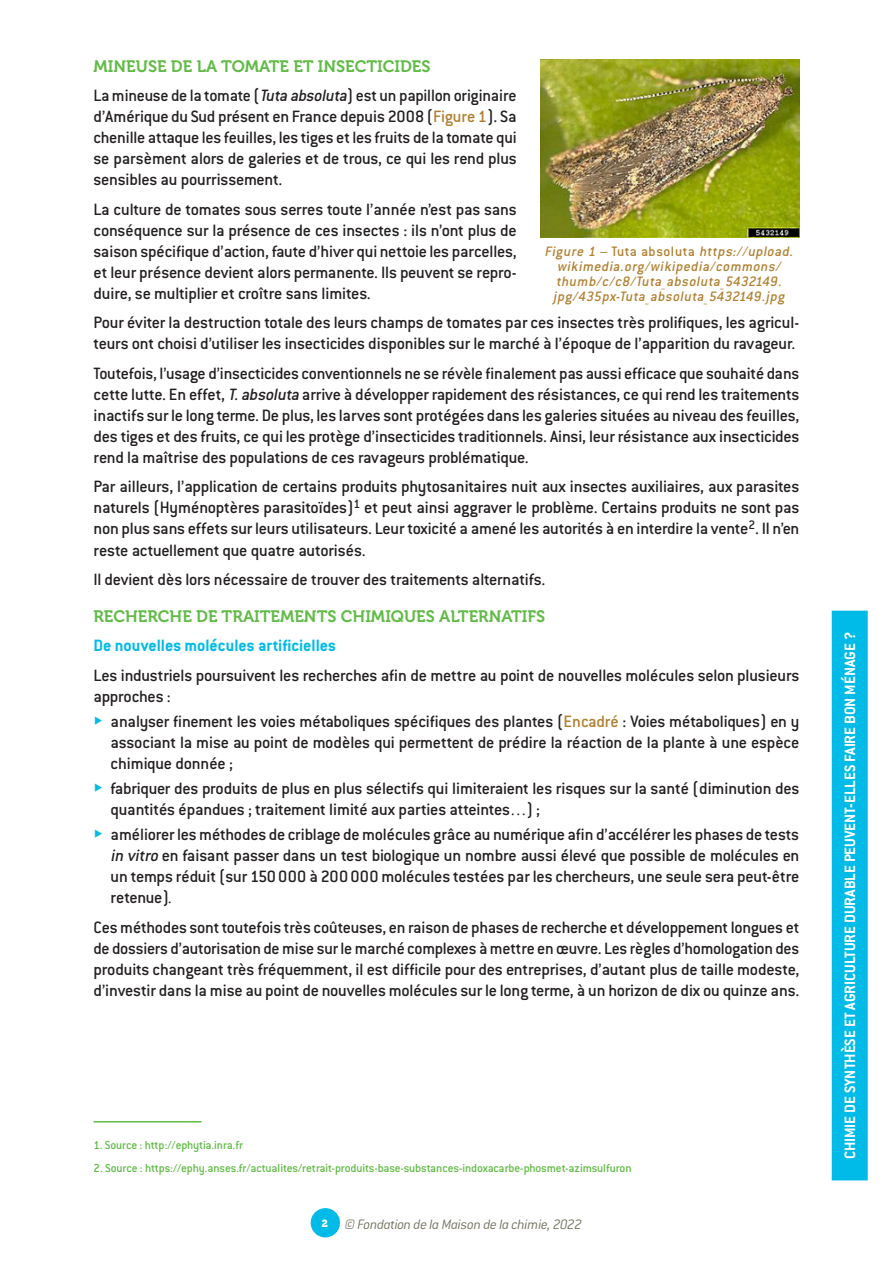
<style>
.page{position:relative;width:893px;height:1263px;background:#fff}
.page>*{position:absolute;margin:0;border:0;box-sizing:border-box;transform-origin:0 0}
.t1{font:500 18px/21px "Conduit ITC";letter-spacing:-.015em;color:#231f20;text-align:justify}
.t2{font:700 18px "Conduit ITC";color:#00bbe7}
.t3{font:16.5px "Museo 700";color:#60bb46}
.t4{font:700 16.5px "Conduit ITC";color:#fff}
.t5{font:italic 500 15px/15px "Conduit ITC";color:#b07f2f;text-align:center}
.t6{font:italic 300 15px "Conduit ITC";letter-spacing:-.025em;color:#767562}
.t7{font:500 12.75px "Conduit ITC";letter-spacing:-.01em;color:#60bb46}
.s1{font-style:italic}
.s2{color:#b07f2f}
.s3{font-weight:300;font-style:italic}
.s4{font-style:normal}
</style>
<div class="page">
<div style="left:311px;top:1208px;width:29px;height:29px;background:#00bbe7;border-radius:50%"></div>
<div style="left:832px;top:611px;width:36px;height:569px;background:#00bbe7"></div>
<img style="left:541px;top:60px;width:258px;height:177px">
<hr style="left:94px;top:1121px;width:108px;height:1px;background:#60bb46">
<p class="t3" style="left:94px;top:57px;width:338px">MINEUSE DE LA TOMATE ET INSECTICIDES</p>
<p class="t1" style="left:94px;top:85px;width:425px">La mineuse de la tomate (<span class="s1">Tuta absoluta</span>) est un papillon originaire d’Amérique du Sud présent en France depuis 2008 (<span class="s2">Figure 1</span>). Sa chenille attaque les feuilles, les tiges et les fruits de la tomate qui se parsèment alors de galeries et de trous, ce qui les rend plus sensibles au pourrissement.</p>
<p class="t1" style="left:94px;top:199px;width:425px">La culture de tomates sous serres toute l’année n’est pas sans conséquence sur la présence de ces insectes : ils n’ont plus de saison spécifique d’action, faute d’hiver qui nettoie les parcelles, et leur présence devient alors permanente. Ils peuvent se repro&shy;duire, se multiplier et croître sans limites.</p>
<p class="t1" style="left:94px;top:312px;width:707px">Pour éviter la destruction totale des leurs champs de tomates par ces insectes très prolifiques, les agricul&shy;teurs ont choisi d’utiliser les insecticides disponibles sur le marché à l’époque de l’apparition du ravageur.</p>
<p class="t1" style="left:94px;top:363px;width:707px">Toutefois, l’usage d’insecticides conventionnels ne se révèle finalement pas aussi efficace que souhaité dans cette lutte. En effet, <span class="s1">T.absoluta</span> arrive à développer rapidement des résistances, ce qui rend les traitements inactifs sur le long terme. De plus, les larves sont protégées dans les galeries situées au niveau des feuilles, des tiges et des fruits, ce qui les protège d’insecticides traditionnels. Ainsi, leur résistance aux insecticides rend la maîtrise des populations de ces ravageurs problématique.</p>
<p class="t1" style="left:94px;top:476px;width:707px">Par ailleurs, l’application de certains produits phytosanitaires nuit aux insectes auxiliaires, aux parasites naturels (Hyménoptères parasitoïdes)<sup>1</sup> et peut ainsi aggraver le problème. Certains produits ne sont pas non plus sans effets sur leurs utilisateurs. Leur toxicité a amené les autorités à en interdire la vente<sup>2</sup>. Il n’en reste actuellement que quatre autorisés.</p>
<p class="t1" style="left:94px;top:569px;width:453px">Il devient dès lors nécessaire de trouver des traitements alternatifs.</p>
<p class="t3" style="left:94px;top:607px;width:453px">RECHERCHE DE TRAITEMENTS CHIMIQUES ALTERNATIFS</p>
<p class="t2" style="left:94px;top:635px;width:244px">De nouvelles molécules artificielles</p>
<p class="t1" style="left:94px;top:664px;width:707px">Les industriels poursuivent les recherches afin de mettre au point de nouvelles molécules selon plusieurs approches :</p>
<p class="t1" style="left:111px;top:710px;width:690px">analyser finement les voies métaboliques spécifiques des plantes (<span class="s2">Encadré</span> : Voies métaboliques) en y associant la mise au point de modèles qui permettent de prédire la réaction de la plante à une espèce chimique donnée ;</p>
<p class="t1" style="left:111px;top:778px;width:690px">fabriquer des produits de plus en plus sélectifs qui limiteraient les risques sur la santé (diminution des quantités épandues ; traitement limité aux parties atteintes ) ;</p>
<p class="t1" style="left:111px;top:824px;width:690px">améliorer les méthodes de criblage de molécules grâce au numérique afin d’accélérer les phases de tests <span class="s1">in vitro</span> en faisant passer dans un test biologique un nombre aussi élevé que possible de molécules en un temps réduit (sur 150000 à 200000 molécules testées par les chercheurs, une seule sera peut-être retenue)<span class="s3">.</span></p>
<p class="t1" style="left:94px;top:916px;width:707px">Ces méthodes sont toutefois très coûteuses, en raison de phases de recherche et développement longues et de dossiers d’autorisation de mise sur le marché complexes à mettre en œuvre. Les règles d’homologation des produits changeant très fréquemment, il est difficile pour des entreprises, d’autant plus de taille modeste, d’investir dans la mise au point de nouvelles molécules sur le long terme, à un horizon de dix ou quinze ans.</p>
<p class="t5" style="left:545px;top:244px;width:253px">Figure 1 – <span class="s4">Tu ta a b s o l u ta</span> https://upload. wikimedia.org/wikipedia/commons/ thumb/c/c8/Tuta_ absoluta_ 5432149. jpg/435px-Tuta_ absoluta_ 5432149.jpg</p>
<p class="t7" style="left:94px;top:1138px;width:151px">1. Source : http://ephytia.inra.fr</p>
<p class="t7" style="left:94px;top:1160px;width:539px">2. Source : https://ephy.anses.fr/actualites/retrait-produits-base-substances-indoxacarbe-phosmet-azimsulfuron</p>
<p class="t6" style="left:322px;top:1216px;width:262px"><sup>2</sup> © Fondation de la Maison de la chimie, 2022</p>
<p class="t4" style="left:840px;top:1159px;width:529px;rotate:-90deg">CHIMIE DE SYNTHÈSE ET AGRICULTURE DURABLE PEUVENT-ELLES FAIRE BON MÉNAGE ?</p>
</div>
